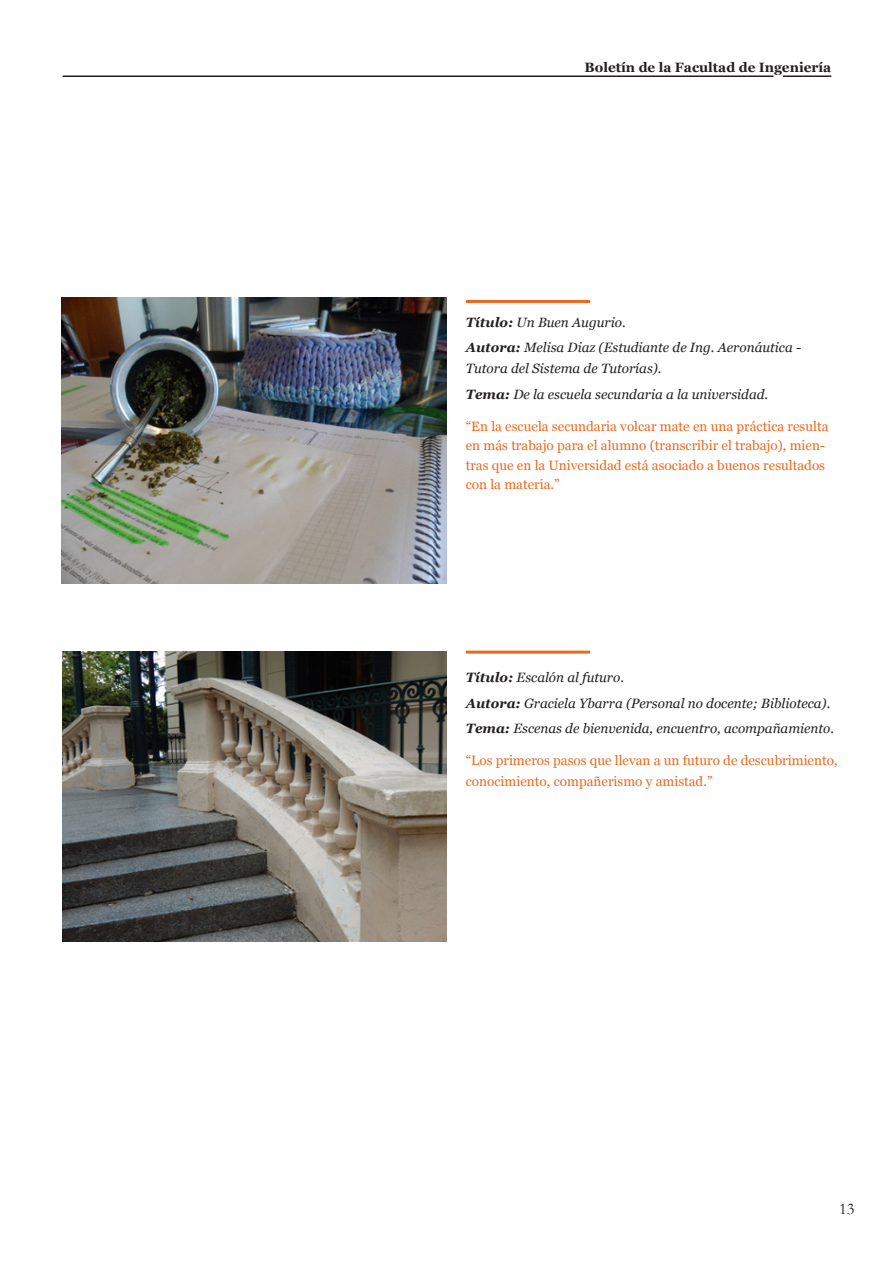
<style>
.page{position:relative;width:893px;height:1263px;background:#fff}
.page>*{position:absolute;margin:0;border:0;box-sizing:border-box;transform-origin:0 0}
.t1{font:16.5px "Garamond";color:#231f20}
.texto_comun{font:italic 13.5px/21px "Georgia";color:#231f20}
.texto_comun-2{font:13.5px/19.5px "Georgia";color:#ea691f}
.t2{font:700 13.5px "Georgia";color:#231f20}
.s1{font-weight:700}
</style>
<div class="page">
<hr style="left:63px;top:75px;width:710px;height:2px;background:#231f20">
<hr style="left:783px;top:75px;width:48px;height:2px;background:#231f20">
<img style="left:62px;top:298px;width:384px;height:285px">
<img style="left:62px;top:651px;width:384px;height:290px">
<hr style="left:466px;top:300px;width:124px;height:3px;background:#ea691f">
<hr style="left:466px;top:651px;width:124px;height:3px;background:#ea691f">
<p class="t2" style="left:585px;top:58px;width:248px">Boletín de la Facultad de Ingeniería</p>
<p class="texto_comun" style="left:466px;top:312px;width:161px"><span class="s1">Título:</span> Un Buen Augurio.</p>
<p class="texto_comun" style="left:466px;top:337px;width:337px"><span class="s1">Autora:</span> Melisa Diaz (Estudiante de Ing. Aeronáutica -<br>Tutora del Sistema de Tutorías).</p>
<p class="texto_comun" style="left:466px;top:383px;width:304px"><span class="s1">Tema:</span> De la escuela secundaria a la universidad.</p>
<p class="texto_comun-2" style="left:466px;top:417px;width:364px">“En la escuela secundaria volcar mate en una práctica resulta en más trabajo para el alumno (transcribir el trabajo), mien&shy;tras que en la Universidad está asociado a buenos resultados con la materia.”</p>
<p class="texto_comun" style="left:466px;top:667px;width:160px"><span class="s1">Título:</span> Escalón al futuro.</p>
<p class="texto_comun" style="left:466px;top:693px;width:366px"><span class="s1">Autora:</span> Graciela Ybarra (Personal no docente; Biblioteca).</p>
<p class="texto_comun" style="left:466px;top:718px;width:370px"><span class="s1">Tema:</span> Escenas de bienvenida, encuentro, acompañamiento.</p>
<p class="texto_comun-2" style="left:466px;top:750px;width:373px;line-height:21px">“Los primeros pasos que llevan a un futuro de descubrimiento, conocimiento, compañerismo y amistad.”</p>
<p class="t1" style="left:839px;top:1198px;width:17px">13</p>
</div>
